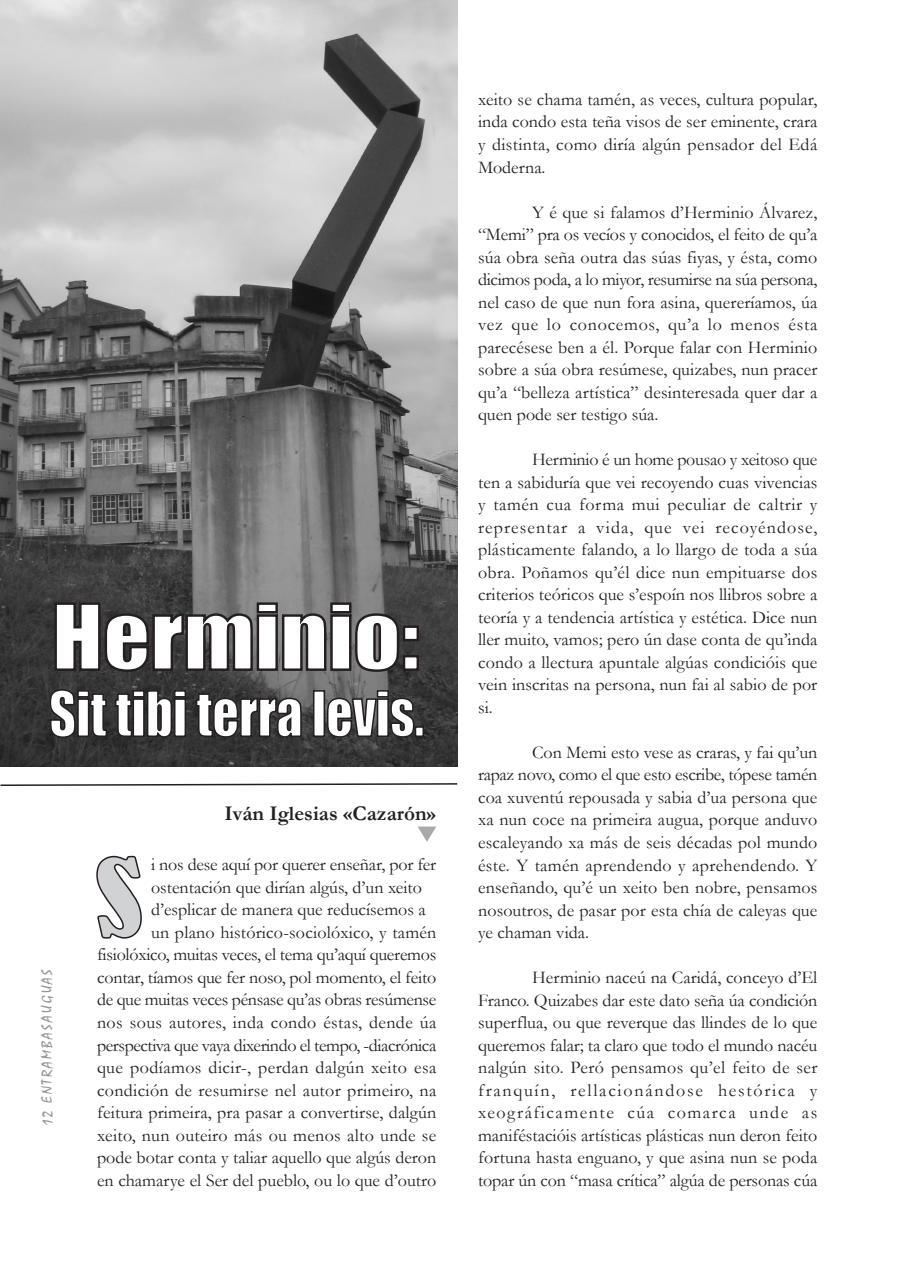
<style>
.page{position:relative;width:911px;height:1282px;background:#fff}
.page>*{position:absolute;margin:0;border:0;box-sizing:border-box;transform-origin:0 0}
.t1{font:700 21px "Garamond";color:#231f20}
.t2{font:18px/22.5px "Garamond";color:#231f20;text-align:justify}
.t3{font:18px "Garamond";letter-spacing:.025em;color:#231f20}
.t4{font:18px "Garamond";letter-spacing:-.025em;color:#231f20}
.t5{font:18px "Garamond";letter-spacing:-.02em;color:#231f20}
.t6{font:18px "Garamond";letter-spacing:.02em;color:#231f20}
.t7{font:15px "Mistral";letter-spacing:.155em;color:#939598}
</style>
<div class="page">
<img style="left:1px;top:0;width:456px;height:766px">
<svg style="left:0;top:783px;width:458px;height:3px"></svg>
<svg style="left:53px;top:600px;width:368px;height:73px"></svg>
<svg style="left:49px;top:688px;width:59px;height:50px"></svg>
<svg style="left:114px;top:688px;width:73px;height:50px"></svg>
<svg style="left:195px;top:692px;width:107px;height:46px"></svg>
<div style="left:313px;top:690px;width:12px;height:46px;background:#fff;border:2px solid #231f20"></div>
<svg style="left:326px;top:688px;width:89px;height:52px"></svg>
<div style="left:414px;top:726px;width:10px;height:10px;background:#fff;border:2px solid #231f20"></div>
<svg style="left:96px;top:855px;width:46px;height:84px"></svg>
<svg style="left:418px;top:826px;width:18px;height:15px"></svg>
<p class="t7" style="left:40px;top:1124px;width:157px;rotate:-90deg">12 ENTRAMBASAUGUAS</p>
<p class="t1" style="left:224px;top:801px;width:213px">Iván Iglesias «Cazarón»</p>
<p class="t2" style="left:151px;top:853px;width:287px">i nos dese aquí por querer enseñar, por fer</p>
<p class="t2" style="left:151px;top:876px;width:272px">ostentación que dirían algús, d’un xeito</p>
<p class="t2" style="left:151px;top:898px;width:276px">d’esplicar de manera que reducísemos a</p>
<p class="t2" style="left:151px;top:921px;width:287px">un plano histórico-sociolóxico, y tamén</p>
<p class="t2" style="left:97px;top:943px;width:341px">fisiolóxico, muitas veces, el tema qu’aquí queremos</p>
<p class="t2" style="left:97px;top:966px;width:341px">contar, tíamos que fer noso, pol momento, el feito</p>
<p class="t5" style="left:97px;top:989px;width:341px">de que muitas veces pénsase qu’as obras resúmense</p>
<p class="t3" style="left:97px;top:1012px;width:341px">nos sous autores, inda condo éstas, dende úa</p>
<p class="t4" style="left:97px;top:1034px;width:341px">perspectiva que vaya dixerindo el tempo, -diacrónica</p>
<p class="t3" style="left:97px;top:1057px;width:341px">que podíamos dicir-, perdan dalgún xeito esa</p>
<p class="t6" style="left:97px;top:1079px;width:341px">condición de resumirse nel autor primeiro, na</p>
<p class="t2" style="left:97px;top:1101px;width:341px">feitura primeira, pra pasar a convertirse, dalgún</p>
<p class="t2" style="left:97px;top:1123px;width:341px">xeito, nun outeiro más ou menos alto unde se</p>
<p class="t2" style="left:97px;top:1146px;width:341px">pode botar conta y taliar aquello que algús deron</p>
<p class="t2" style="left:97px;top:1168px;width:341px">en chamarye el Ser del pueblo, ou lo que d’outro</p>
<p class="t2" style="left:478px;top:88px;width:341px">xeito se chama tamén, as veces, cultura popular, inda condo esta teña visos de ser eminente, crara y distinta, como diría algún pensador del Edá Moderna.</p>
<p class="t2" style="left:478px;top:201px;width:341px;text-indent:54px">Y é que si falamos d’Herminio Álvarez, “Memi” pra os vecíos y conocidos, el feito de qu’a súa obra seña outra das súas fiyas, y ésta, como dicimos poda, a lo miyor, resumirse na súa persona, nel caso de que nun fora asina, quereríamos, úa vez que lo conocemos, qu’a lo menos ésta parecésese ben a él. Porque falar con Herminio sobre a súa obra resúmese, quizabes, nun pracer qu’a “belleza artística” desinteresada quer dar a quen pode ser testigo súa.</p>
<p class="t2" style="left:478px;top:448px;width:341px;text-indent:54px">Herminio é un home pousao y xeitoso que ten a sabiduría que vei recoyendo cuas vivencias y tamén cua forma mui peculiar de caltrir y representar a vida, que vei recoyéndose, plásticamente falando, a lo llargo de toda a súa obra. Poñamos qu’él dice nun empituarse dos criterios teóricos que s’espoín nos llibros sobre a teoría y a tendencia artística y estética. Dice nun ller muito, vamos; pero ún dase conta de qu’inda condo a llectura apuntale algúas condicióis que vein inscritas na persona, nun fai al sabio de por si.</p>
<p class="t2" style="left:478px;top:741px;width:341px;text-indent:54px">Con Memi esto vese as craras, y fai qu’un rapaz novo, como el que esto escribe, tópese tamén coa xuventú repousada y sabia d’ua persona que xa nun coce na primeira augua, porque anduvo escaleyando xa más de seis décadas pol mundo éste. Y tamén aprendendo y aprehendendo. Y enseñando, qu’é un xeito ben nobre, pensamos nosoutros, de pasar por esta chía de caleyas que ye chaman vida.</p>
<p class="t2" style="left:478px;top:966px;width:341px;text-indent:54px">Herminio naceú na Caridá, conceyo d’El Franco. Quizabes dar este dato seña úa condición superflua, ou que reverque das llindes de lo que queremos falar; ta claro que todo el mundo nacéu nalgún sito. Peró pensamos qu’el feito de ser franquín, rellacionándose hestórica y xeográficamente cúa comarca unde as maniféstacióis artísticas plásticas nun deron feito fortuna hasta enguano, y que asina nun se poda topar ún con “masa crítica” algúa de personas cúa</p>
</div>
